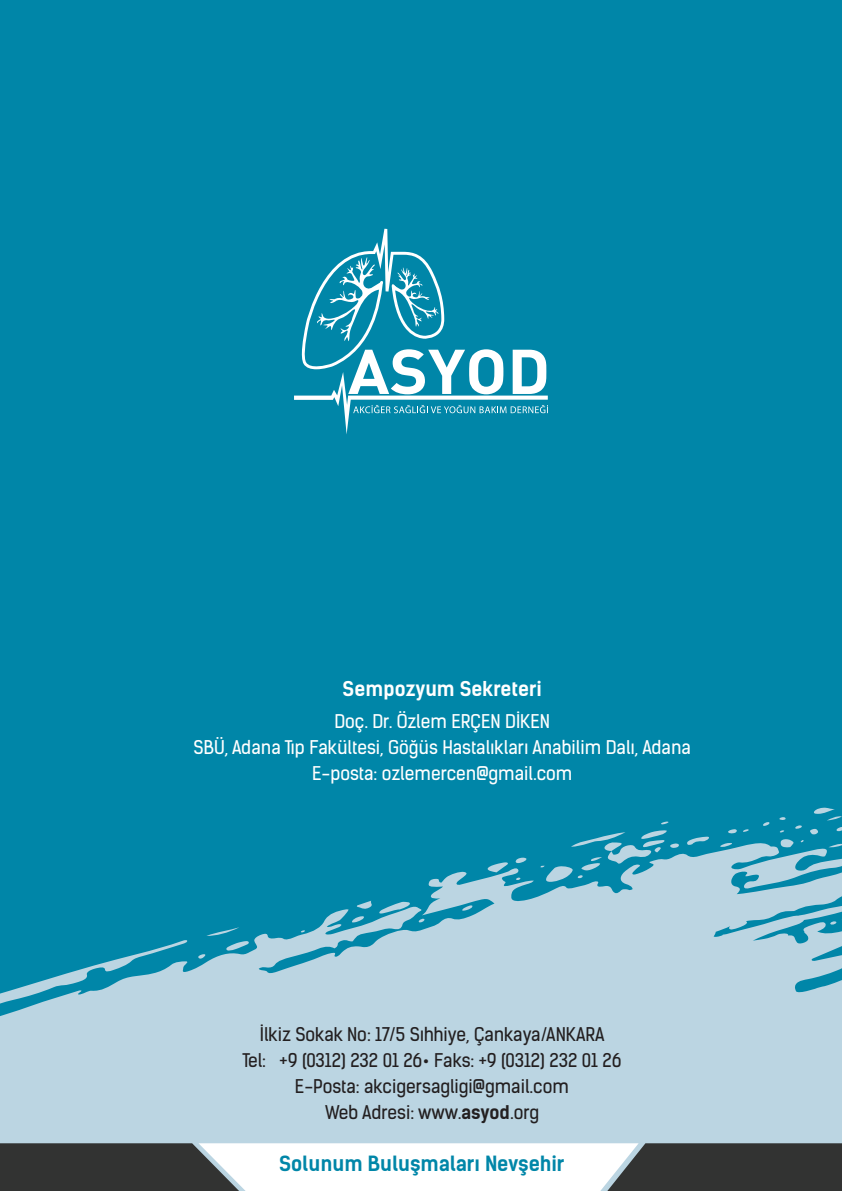
<style>
.page{position:relative;width:842px;height:1191px;background:#0086a8}
.page>*{position:absolute;margin:0;border:0;box-sizing:border-box;transform-origin:0 0}
.t1{font:700 20px "Kelson Sans";color:#0086a8}
.t2{font:700 19.4px "Kelson Sans";color:#fff}
.t3{font:18px/26px "Kelson Sans";color:#231f20;text-align:center}
.t4{font:18px/26px "Kelson Sans";color:#fff;text-align:center}
.s1{font-weight:700}
</style>
<div class="page">
<svg style="left:0;top:807px;width:842px;height:336px;fill:#bbd5e2"></svg>
<svg style="left:294px;top:229px;width:254px;height:205px"></svg>
<svg style="left:0;top:1143px;width:842px;height:48px;background:#959695"></svg>
<p class="t2" style="left:343px;top:677px;width:201px">Sempozyum Sekreteri</p>
<p class="t4" style="left:194px;top:708px;width:499px">Doç. Dr. Özlem ERÇEN DİKEN<br>SBÜ, Adana Tıp Fakültesi, Göğüs Hastalıkları Anabilim Dalı, Adana<br>E-posta: ozlemercen@gmail.com</p>
<p class="t3" style="left:242px;top:1021px;width:381px">İlkiz Sokak No: 17/5 Sıhhiye, Çankaya/ANKARA<br>Tel: +9 (0312) 232 01 26• Faks: +9 (0312) 232 01 26<br>E-Posta: akcigersagligi@gmail.com<br>Web Adresi: www.<span class="s1">asyod</span>.org</p>
<p class="t1" style="left:279px;top:1151px;width:287px">Solunum Buluşmaları Nevşehir</p>
</div>
